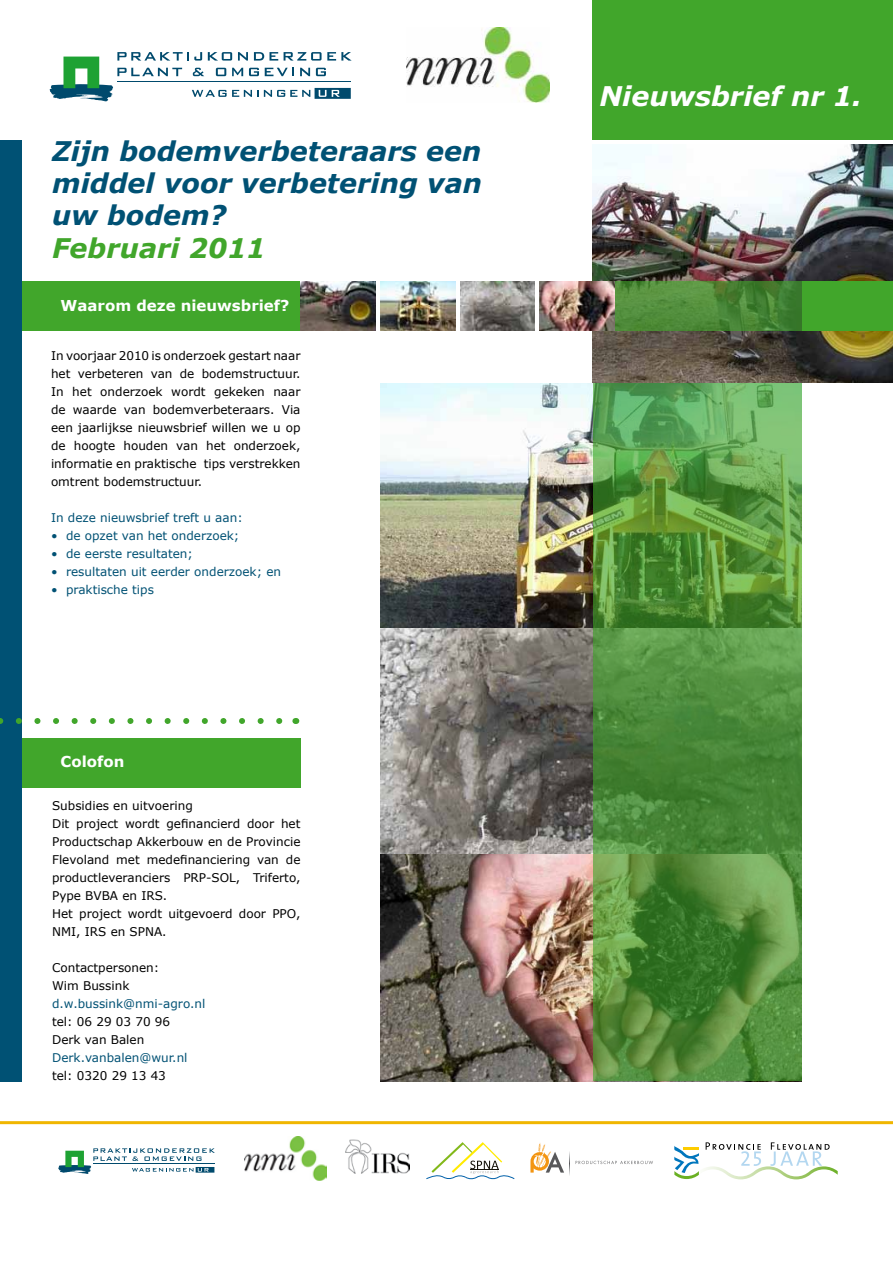
<style>
.page{position:relative;width:893px;height:1263px;background:#fff}
.page>*{position:absolute;margin:0;border:0;box-sizing:border-box;transform-origin:0 0}
.t1{font:italic 700 27px/32.4px "Verdana";color:#005174;text-align:justify}
.t2{font:italic 700 27px "Verdana";color:#fff}
.t3{font:italic 700 27px "Verdana";color:#41a62b}
.t4{font:700 15px "Verdana";color:#fff}
.t5{font:12px/18px "Verdana";color:#000}
.t6{font:12px "Verdana";color:#005174}
</style>
<div class="page">
<svg style="left:58px;top:1148px;width:157px;height:26px"></svg>
<img style="left:380px;top:384px;width:213px;height:697px">
<img style="left:593px;top:144px;width:300px;height:240px">
<div style="left:7px;top:738px;width:293px;height:49px;background:#41a62b"></div>
<div style="left:7px;top:281px;width:293px;height:49px;background:#41a62b"></div>
<div style="left:592px;top:0;width:301px;height:140px;background:#41a62b"></div>
<div style="left:0;top:140px;width:21px;height:941px;background:#005174"></div>
<svg style="left:50px;top:52px;width:302px;height:49px"></svg>
<img style="left:407px;top:27px;width:143px;height:76px">
<hr style="left:0;top:1121px;width:893px;height:3px;background:#f0b600">
<div style="left:802px;top:281px;width:91px;height:49px;background:#41a62b"></div>
<svg style="left:615px;top:281px;width:187px;height:49px;background:#4c8738"></svg>
<img style="left:540px;top:281px;width:75px;height:49px">
<img style="left:380px;top:281px;width:75px;height:49px">
<img style="left:300px;top:281px;width:75px;height:49px">
<img style="left:460px;top:281px;width:75px;height:49px">
<svg style="left:593px;top:384px;width:209px;height:697px;background:#569140"></svg>
<svg style="left:576px;top:1161px;width:77px;height:3px"></svg>
<svg style="left:530px;top:1143px;width:40px;height:32px"></svg>
<svg style="left:674px;top:1142px;width:164px;height:37px"></svg>
<img style="left:346px;top:1139px;width:64px;height:34px">
<svg style="left:426px;top:1142px;width:89px;height:37px"></svg>
<svg style="left:0;top:718px;width:283px;height:6px"></svg>
<img style="left:245px;top:1137px;width:81px;height:43px">
<h1 class="t1" style="left:52px;top:134px;width:431px">Zijn bodemverbeteraars een middel voor verbetering van uw bodem?</h1>
<h1 class="t3" style="left:52px;top:231px;width:215px">Februari 2011</h1>
<p class="t4" style="left:61px;top:296px;width:230px">Waarom deze nieuwsbrief?</p>
<p class="t5" style="left:51px;top:346px;width:251px;text-align:justify">In voorjaar 2010 is onderzoek gestart naar het verbeteren van de bodemstructuur.<br>In het onderzoek wordt gekeken naar de waarde van bodemverbeteraars. Via een jaarlijkse nieuwsbrief willen we u op de hoogte houden van het onderzoek, informatie en praktische tips verstrekken omtrent bodemstructuur.</p>
<p class="t6" style="left:51px;top:510px;width:193px">In deze nieuwsbrief treft u aan:</p>
<p class="t6" style="left:51px;top:528px;width:190px">• de opzet van het onderzoek;</p>
<p class="t6" style="left:51px;top:546px;width:143px">• de eerste resultaten;</p>
<p class="t6" style="left:51px;top:564px;width:232px">• resultaten uit eerder onderzoek; en</p>
<p class="t6" style="left:51px;top:582px;width:104px">• praktische tips</p>
<p class="t4" style="left:61px;top:752px;width:65px">Colofon</p>
<p class="t5" style="left:52px;top:796px;width:250px">Subsidies en uitvoering<br>Dit project wordt gefinancierd door het<br>Productschap Akkerbouw en de Provincie<br>Flevoland met medefinanciering van de productleveranciers PRP-SOL, Triferto,<br>Pype BVBA en IRS.<br>Het project wordt uitgevoerd door PPO,<br>NMI, IRS en SPNA.</p>
<p class="t5" style="left:52px;top:958px;width:109px">Contactpersonen:<br>Wim Bussink</p>
<p class="t6" style="left:52px;top:996px;width:155px">d.w.bussink@nmi-agro.nl</p>
<p class="t5" style="left:52px;top:1012px;width:120px">tel: 06 29 03 70 96<br>Derk van Balen</p>
<p class="t6" style="left:52px;top:1050px;width:137px">Derk.vanbalen@wur.nl</p>
<p class="t5" style="left:52px;top:1066px;width:115px">tel: 0320 29 13 43</p>
<h1 class="t2" style="left:599px;top:79px;width:264px">Nieuwsbrief nr 1.</h1>
</div>
